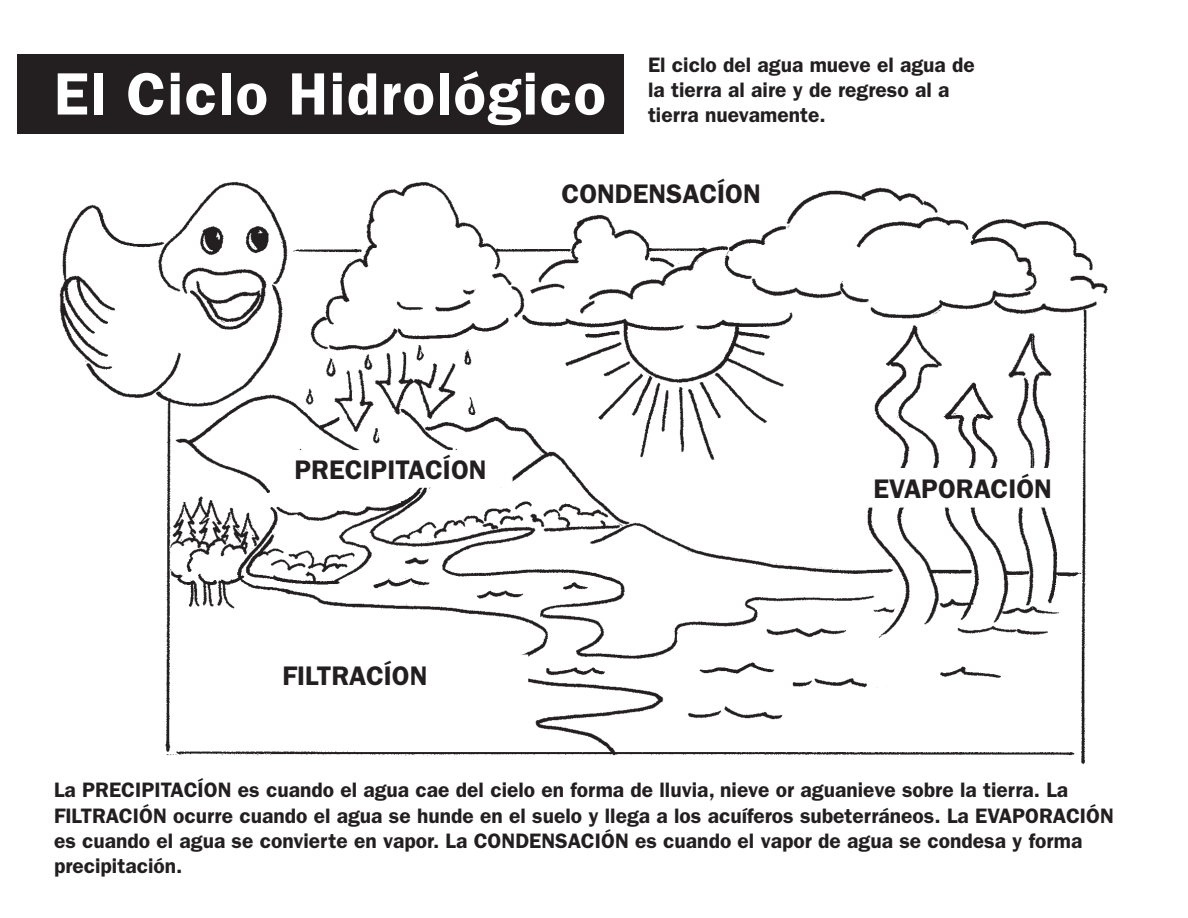
<style>
.page{position:relative;width:1188px;height:918px;background:#fff}
.page>*{position:absolute;margin:0;border:0;box-sizing:border-box;transform-origin:0 0}
.t1{font:600 60px "ITC Franklin Gothic Std";letter-spacing:.025em;color:#fff}
.t2{font:600 27px "ITC Franklin Gothic Std";color:#231f20}
.t3{font:600 21px/25.2px "ITC Franklin Gothic Std";color:#231f20}
</style>
<div class="page">
<img style="left:59px;top:181px;width:1049px;height:584px">
<svg style="left:251px;top:181px;width:46px;height:16px"></svg>
<div style="left:835px;top:468px;width:234px;height:40px;background:#fff"></div>
<div style="left:278px;top:450px;width:235px;height:38px;background:#fff"></div>
<div style="left:295px;top:655px;width:233px;height:39px;background:#fff"></div>
<div style="left:18px;top:54px;width:606px;height:80px;background:#231f20"></div>
<h1 class="t1" style="left:54px;top:58px;width:553px">El Ciclo Hidrológico</h1>
<p class="t3" style="left:648px;top:52px;width:328px">El ciclo del agua mueve el agua de la tierra al aire y de regreso al a</p>
<p class="t3" style="left:648px;top:102px;width:179px">tierra nuevamente.</p>
<p class="t2" style="left:562px;top:178px;width:201px">CONDENSACÍON</p>
<p class="t2" style="left:294px;top:454px;width:194px">PRECIPITACÍON</p>
<p class="t2" style="left:283px;top:660px;width:147px">FILTRACÍON</p>
<p class="t2" style="left:874px;top:473px;width:180px">EVAPORACIÓN</p>
<p class="t3" style="left:54px;top:778px;width:1061px">La PRECIPITACÍON es cuando el agua cae del cielo en forma de lluvia, nieve or aguanieve sobre la tierra. La FILTRACIÓN ocurre cuando el agua se hunde en el suelo y llega a los acuíferos subeterráneos. La EVAPORACIÓN es cuando el agua se convierte en vapor. La CONDENSACIÓN es cuando el vapor de agua se condesa y forma precipitación.</p>
</div>
